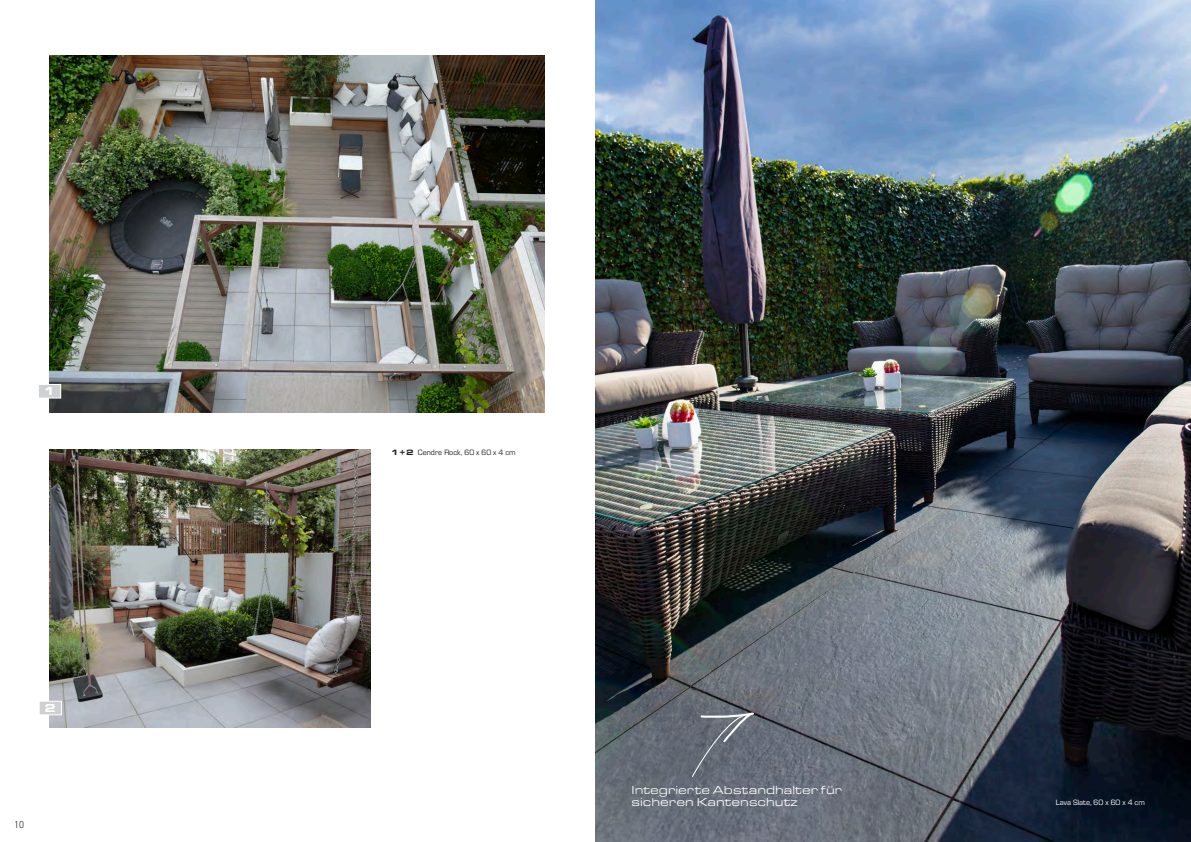
<style>
.page{position:relative;width:1191px;height:842px;background:#fff}
.page>*{position:absolute;margin:0;border:0;box-sizing:border-box;transform-origin:0 0}
.t1{font:12px/12px "Eurostile Ext";color:#fff}
.t2{font:900 12px "Eurostile Ext";color:#fff}
.t3{font:300 10px "DIN2014";color:#231f20}
.t4{font:8px "Eurostile";color:#231f20}
.t5{font:8px "Eurostile";color:#fff}
.s1{font-family:"Eurostile Ext";font-weight:900}
</style>
<div class="page">
<img style="left:50px;top:449px;width:321px;height:278px">
<img style="left:50px;top:56px;width:495px;height:356px">
<div style="left:39px;top:384px;width:22px;height:14px;background:#cfd0d2"></div>
<div style="left:38px;top:384px;width:23px;height:14px;border:1px solid #fff"></div>
<div style="left:39px;top:701px;width:22px;height:14px;background:#cfd0d2"></div>
<div style="left:39px;top:701px;width:23px;height:14px;border:1px solid #fff"></div>
<img style="left:595px;top:0;width:596px;height:842px">
<svg style="left:691px;top:711px;width:64px;height:66px;background:#6e747e"></svg>
<p class="t2" style="left:44px;top:382px;width:13px">1</p>
<p class="t2" style="left:45px;top:699px;width:13px">2</p>
<p class="t3" style="left:14px;top:818px;width:11px">10</p>
<p class="t4" style="left:391px;top:447px;width:126px"><span class="s1">1+2</span> Cendre Rock, 60 x 60 x 4 cm</p>
<p class="t1" style="left:631px;top:783px;width:212px">Integrierte Abstandhalter für sicheren Kantenschutz</p>
<p class="t5" style="left:1055px;top:797px;width:91px">Lava Slate, 60 x 60 x 4 cm</p>
</div>
